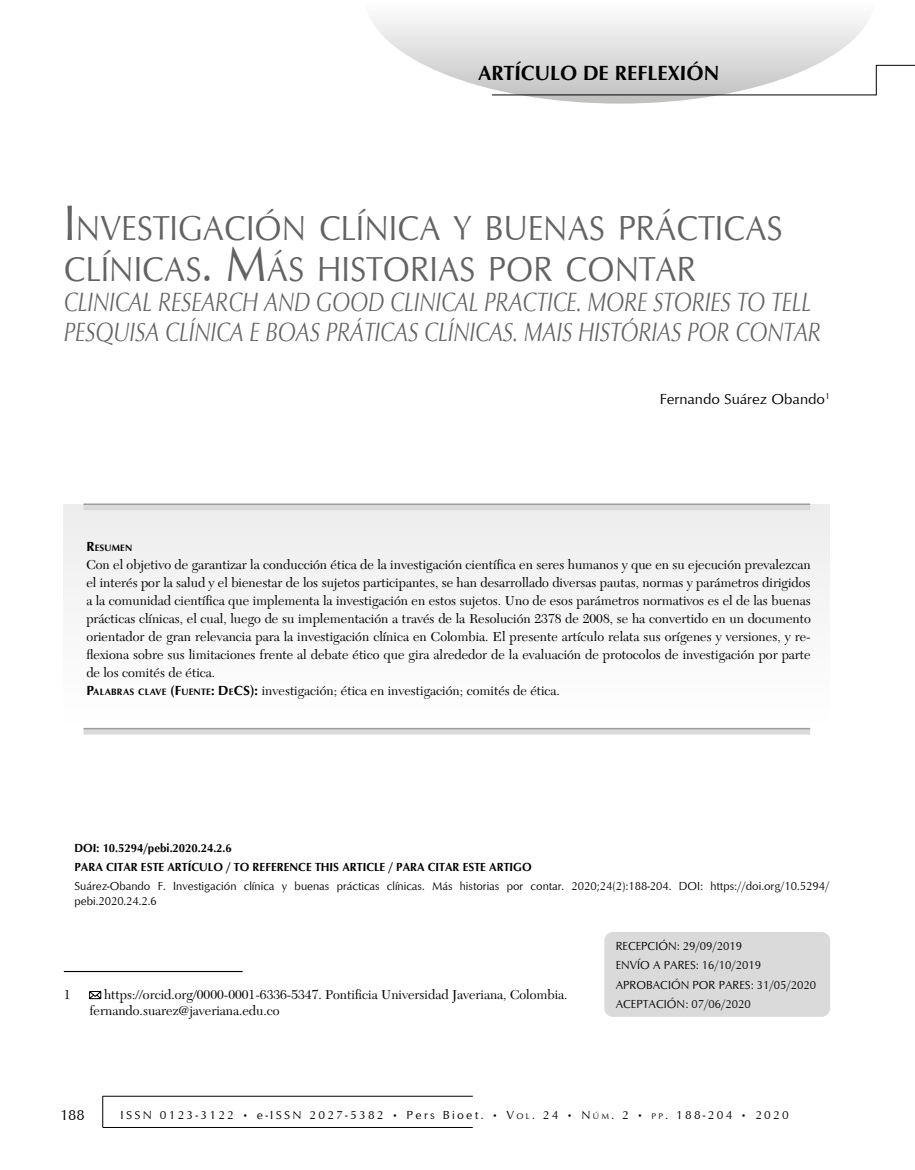
<style>
.page{position:relative;width:915px;height:1170px;background:#fff}
.page>*{position:absolute;margin:0;border:0;box-sizing:border-box;transform-origin:0 0}
.t1{font:35.7px/40.5px "Optimum";color:#646363;scale:.9 1}
.t2{font:italic 27px/30px "Optimum";color:#646363;scale:.8 1}
.t3{font:700 21px "Optimum";color:#000}
.t4{font:15px "Optimum";color:#000}
.t5{font:13.5px/18px "New Caledonia";color:#000}
.t6{font:12px/19.2px "Optimum";color:#000;scale:.95 1}
.t7{font:700 12px/19.2px "Optimum";color:#000;scale:.95 1}
.t8{font:12px "Optimum";letter-spacing:.19em;color:#000}
.t9{font:700 9.45px "Optimum";color:#000}
.s1{font-size:51px}
.s2{font-size:13.5px}
.s3{font-family:"Optimum";font-weight:700}
.s4{font-family:"Optimum";font-weight:700;font-size:9.45px}
.s5{font-size:8.4px}
.s6{font-style:inherit}
</style>
<div class="page">
<hr style="left:102px;top:1095px;width:370px;height:1px;background:#000">
<hr style="left:102px;top:1127px;width:370px;height:1px;background:#000">
<hr style="left:102px;top:1096px;width:1px;height:30px;background:#000">
<div style="left:64px;top:504px;width:765px;height:223px;background:#f6f6f6"></div>
<div style="left:83px;top:504px;width:726px;height:6px;background:#dadada"></div>
<hr style="left:83px;top:503px;width:726px;height:2px;background:#9d9d9c">
<svg style="left:83px;top:729px;width:726px;height:5px;background:#d5d5d5"></svg>
<hr style="left:83px;top:727px;width:726px;height:2px;background:#9d9d9c">
<div style="left:604px;top:932px;width:225px;height:84px;background:#dadada;border-radius:9px"></div>
<svg style="left:89px;top:991px;width:12px;height:8px"></svg>
<hr style="left:64px;top:970px;width:178px;height:1px;background:#000">
<svg style="left:371px;top:18px;width:503px;height:86px"></svg>
<hr style="left:875px;top:65px;width:1px;height:30px;background:#000">
<hr style="left:875px;top:65px;width:39px;height:1px;background:#000">
<hr style="left:492px;top:94px;width:384px;height:1px;background:#000">
<h3 class="t3" style="left:478px;top:61px;width:243px">ARTÍCULO DE REFLEXIÓN</h3>
<h1 class="t1" style="left:64px;top:207px;width:800px"><span class="s1">I</span>NVESTI GACI ÓN CLÍNI CA Y BUENAS PRÁCTI CAS<br>CLÍNI CAS<span class="s1">. M</span>ÁS HISTORIAS POR CONTAR</h1>
<h2 class="t2" style="left:64px;top:286px;width:947px">CLINICAL RESEARCH AND GOOD CLINICAL PRACTICE. MORE STORIES TO TELL<br>PESQUISA CLÍNICA E BOAS PRÁTICAS CLÍNICAS. MAIS HISTÓRIAS POR CONTAR</h2>
<p class="t4" style="left:659px;top:389px;width:172px">Fernando Suárez Obando<sup>1</sup></p>
<p class="t9" style="left:86px;top:542px;width:47px"><span class="s2">R</span>ESUMEN</p>
<p class="t5" style="left:86px;top:555px;width:725px">Con el objetivo de garantizar la conducción ética de la investigación científica en seres humanos y que en su ejecución prevalezcan el interés por la salud y el bienestar de los sujetos participantes, se han desarrollado diversas pautas, normas y parámetros dirigidos a la comunidad científica que implementa la investigación en estos sujetos. Uno de esos parámetros normativos es el de las buenas prácticas clínicas, el cual, luego de su implementación a través de la Resolución 2378 de 2008, se ha convertido en un documento orientador de gran relevancia para la investigación clínica en Colombia. El presente artículo relata sus orígenes y versiones, y re&shy;flexiona sobre sus limitaciones frente al debate ético que gira alrededor de la evaluación de protocolos de investigación por parte de los comités de ética.<br><span class="s3">P</span><span class="s4">ALABRAS CLAVE</span> <span class="s3">(F</span><span class="s4">UENTE</span><span class="s3">: D</span><span class="s4">E</span><span class="s3">CS):</span> investigación; ética en investigación; comités de ética.</p>
<p class="t7" style="left:74px;top:837px;width:482px">DOI: 10.5294/pebi.2020.24.2.6<br>PARA CITAR ESTE ARTÍCULO / TO REFERENCE THIS ARTICLE / PARA CITAR ESTE ARTIGO</p>
<p class="t6" style="left:74px;top:878px;width:796px;line-height:15px">Suárez-Obando F. Investigación clínica y buenas prácticas clínicas. Más historias por contar. 2020;24(2):188-204. DOI: https://doi.org/10.5294/ pebi.2020.24.2.6</p>
<p class="t5" style="left:64px;top:985px;width:8px">1</p>
<p class="t5" style="left:89px;top:986px;width:479px;line-height:16.5px;text-indent:15px">https://orcid.org/0000-0001-6336-5347. Pontificia Universidad Javeriana, Colombia. fernando.suarez@javeriana.edu.co</p>
<p class="t6" style="left:615px;top:936px;width:212px">RECEPCIÓN: 29/09/2019<br>ENVÍO A PARES: 16/10/2019<br>APROBACIÓN POR PARES: 31/05/2020<br>ACEPTACIÓN: 07/06/2020</p>
<p class="t4" style="left:60px;top:1105px;width:26px">188</p>
<p class="t8" style="left:121px;top:1106px;width:669px">ISSN 0123-3122 • e-ISSN 2027-5382 • Pers Bioet. • V<span class="s5">OL</span>. 24 • N<span class="s5">ÚM</span><span class="s6">.</span> 2 • <span class="s5">PP</span>. 188-204 • 2020</p>
</div>
